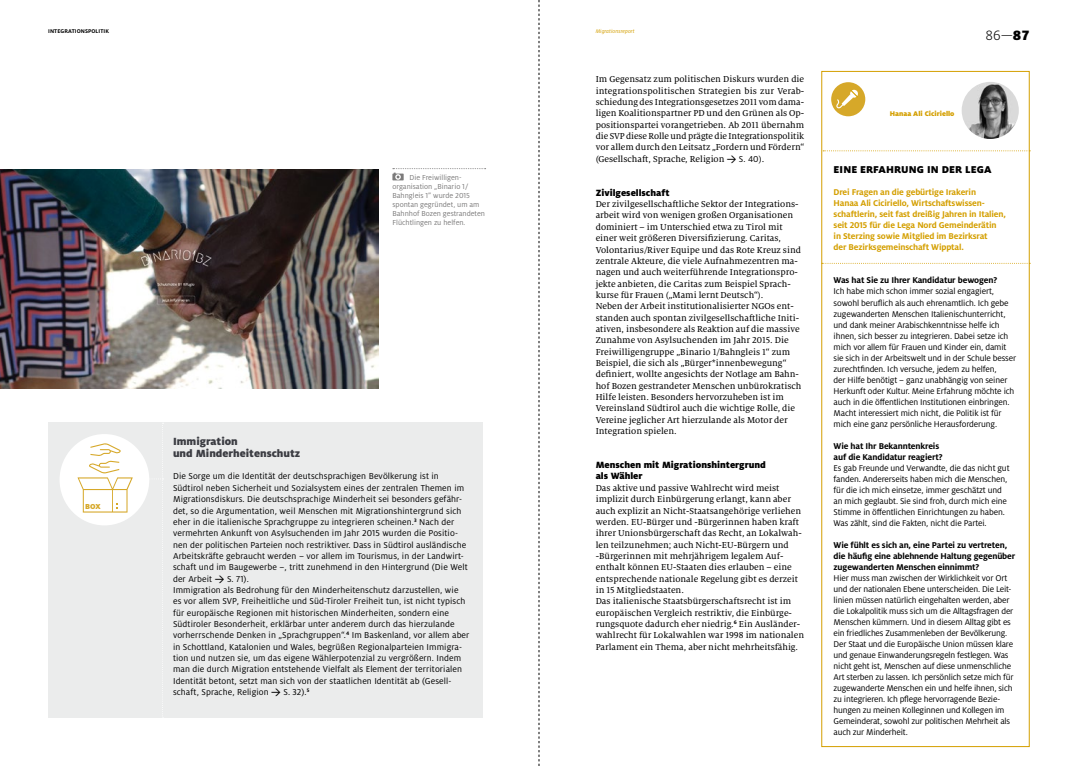
<style>
.page{position:relative;width:1078px;height:766px;background:#fff}
.page>*{position:absolute;margin:0;border:0;box-sizing:border-box;transform-origin:0 0}
.t1{font:300 15px "Milo Pro";color:#000}
.t2{font:900 11.5px/11.3px "Milo Pro";color:#3c3d43}
.t3{font:900 11px "Milo Pro";letter-spacing:.01em;color:#000}
.t4{font:900 10px/11.3px "Milo Pro";color:#000}
.t5{font:9.5px/11.3px "Milo Serif Pro Text";color:#000}
.t6{font:9.5px/11.3px "Milo Pro";letter-spacing:.01em;color:#000}
.t7{font:9.3px/11px "Milo Pro";letter-spacing:-.015em;color:#000}
.t8{font:700 9.3px/11px "Milo Pro";letter-spacing:-.015em;color:#d49f00}
.t9{font:700 9.3px/11px "Milo Pro";letter-spacing:-.015em;color:#000}
.t10{font:8px/9px "Milo Pro";color:#7c7b7b}
.t11{font:900 8px "Milo Pro";color:#d6a829}
.t12{font:900 7.5px "Milo Pro";color:#d49f00}
.t13{font:700 6px "Milo Pro";letter-spacing:.01em;color:#000}
.t14{font:italic 6px "Milo Pro";letter-spacing:.01em;color:#d49f00}
.s1{font-family:"DIN";font-weight:500}
.s2{font-family:"Milo Pro"}
.s3{font-weight:900}
</style>
<div class="page">
<div style="left:48px;top:422px;width:434px;height:295px;background:#ebecec"></div>
<svg style="left:392px;top:168px;width:93px;height:12px"></svg>
<div style="left:60px;top:434px;width:89px;height:91px;background:#fff;border-radius:50%"></div>
<svg style="left:77px;top:443px;width:56px;height:69px"></svg>
<svg style="left:142px;top:423px;width:21px;height:295px"></svg>
<div style="left:831px;top:82px;width:34px;height:34px;background:#d6a829;border-radius:50%"></div>
<svg style="left:834px;top:89px;width:24px;height:21px"></svg>
<svg style="left:823px;top:150px;width:206px;height:1px"></svg>
<svg style="left:821px;top:263px;width:208px;height:1px"></svg>
<img style="left:961px;top:82px;width:57px;height:57px;border-radius:29px">
<img style="left:0;top:169px;width:378px;height:219px">
<svg style="left:538px;top:0;width:1px;height:765px"></svg>
<p class="t13" style="left:48px;top:28px;width:62px">INTEGRATIONSPOLITIK</p>
<p class="t14" style="left:595px;top:28px;width:40px">Migrationsreport</p>
<p class="t10" style="left:392px;top:173px;width:94px;text-indent:17px">Die Freiwilligen&shy;organisation „Binario 1/<br>Bahngleis 1” wurde 2015 spontan gegründet, um am<br>Bahnhof Bozen gestrandeten<br>Flüchtlingen zu helfen.</p>
<p class="t11" style="left:85px;top:501px;width:17px">BOX</p>
<p class="t2" style="left:173px;top:436px;width:129px">Immigration<br>und Minderheitenschutz</p>
<p class="t6" style="left:173px;top:470px;width:298px">Die Sorge um die Identität der deutschsprachigen Bevölkerung ist in Südtirol neben Sicherheit und Sozialsystem eines der zentralen Themen im Migrationsdiskurs. Die deutschsprachige Minderheit sei besonders gefähr&shy;det, so die Argumentation, weil Menschen mit Migrationshintergrund sich eher in die italienische Sprachgruppe zu integrieren scheinen.<sup>3</sup> Nach der vermehrten Ankunft von Asylsuchenden im Jahr 2015 wurden die Positio&shy;nen der politischen Parteien noch restriktiver. Dass in Südtirol ausländische Arbeitskräfte gebraucht werden – vor allem im Tourismus, in der Landwirt&shy;schaft und im Baugewerbe –, tritt zunehmend in den Hintergrund (Die Welt der Arbeit <span class="s1">&gt;</span> S. 71).<br>Immigration als Bedrohung für den Minderheitenschutz darzustellen, wie<br>es vor allem SVP, Freiheitliche und Süd-Tiroler Freiheit tun, ist nicht typisch für europäische Regionen mit historischen Minderheiten, sondern eine Südtiroler Besonderheit, erklärbar unter anderem durch das hierzulande vorherrschende Denken in „Sprachgruppen“.<sup>4</sup> Im Baskenland, vor allem aber in Schottland, Katalonien und Wales, begrüßen Regionalparteien Immigra&shy;tion und nutzen sie, um das eigene Wählerpotenzial zu vergrößern. Indem man die durch Migration entstehende Vielfalt als Element der territorialen Identität betont, setzt man sich von der staatlichen Identität ab (Gesell&shy;schaft, Sprache, Religion <span class="s1">&gt;</span> S. 32).<sup>5</sup></p>
<p class="t5" style="left:595px;top:74px;width:210px;text-align:justify">Im Gegensatz zum politischen Diskurs wurden die integrationspolitischen Strategien bis zur Verab&shy;schiedung des Integrationsgesetzes 2011 vom dama&shy;ligen Koalitionspartner PD und den Grünen als Op&shy;positionspartei vorangetrieben. Ab 2011 übernahm die SVP diese Rolle und prägte die Integrationspolitik vor allem durch den Leitsatz „Fordern und Fördern“ (Gesellschaft, Sprache, Religion <span class="s1">&gt;</span> <span class="s2">S. 40</span>).</p>
<p class="t4" style="left:595px;top:187px;width:75px">Zivilgesellschaft</p>
<p class="t5" style="left:595px;top:198px;width:207px">Der zivilgesellschaftliche Sektor der Integrations&shy;arbeit wird von wenigen großen Organisationen dominiert – im Unterschied etwa zu Tirol mit einer weit größeren Diversifizierung. Caritas, Volontarius/River Equipe und das Rote Kreuz sind zentrale Akteure, die viele Aufnahmezentren ma&shy;nagen und auch weiterführende Integrationspro&shy;jekte anbieten, die Caritas zum Beispiel Sprach&shy;kurse für Frauen („Mami lernt Deutsch“).<br>Neben der Arbeit institutionalisierter NGOs ent&shy;standen auch spontan zivilgesellschaftliche Initi&shy;ativen, insbesondere als Reaktion auf die massive Zunahme von Asylsuchenden im Jahr 2015. Die Freiwilligengruppe „Binario 1/Bahngleis 1“ zum Beispiel, die sich als „Bürger*innenbewegung“ definiert, wollte angesichts der Notlage am Bahn&shy;hof Bozen gestrandeter Menschen unbürokratisch Hilfe leisten. Besonders hervorzuheben ist im Vereinsland Südtirol auch die wichtige Rolle, die Vereine jeglicher Art hierzulande als Motor der Integration spielen.</p>
<p class="t4" style="left:595px;top:459px;width:171px">Menschen mit Migrationshintergrund als Wähler</p>
<p class="t5" style="left:595px;top:482px;width:210px">Das aktive und passive Wahlrecht wird meist implizit durch Einbürgerung erlangt, kann aber auch explizit an Nicht-Staatsangehörige verliehen werden. EU-Bürger und -Bürgerinnen haben kraft ihrer Unionsbürgerschaft das Recht, an Lokalwah&shy;len teilzunehmen; auch Nicht-EU-Bürgern und -Bürgerinnen mit mehrjährigem legalem Auf&shy;enthalt können EU-Staaten dies erlauben – eine entsprechende nationale Regelung gibt es derzeit in 15 Mitgliedstaaten.<br>Das italienische Staatsbürgerschaftsrecht ist im europäischen Vergleich restriktiv, die Einbürge&shy;rungsquote dadurch eher niedrig.<sup>6</sup> Ein Ausländer&shy;wahlrecht für Lokalwahlen war 1998 im nationalen Parlament ein Thema, aber nicht mehrheitsfähig.</p>
<p class="t12" style="left:889px;top:109px;width:66px">Hanaa Ali Ciciriello</p>
<h1 class="t1" style="left:985px;top:27px;width:46px">86—<span class="s3">87</span></h1>
<p class="t3" style="left:833px;top:163px;width:159px">EINE ERFAHRUNG IN DER LEGA</p>
<p class="t8" style="left:833px;top:187px;width:174px">Drei Fragen an die gebürtige Irakerin<br>Hanaa Ali Ciciriello, Wirtschaftswissen&shy;schaftlerin, seit fast dreißig Jahren in Italien, seit 2015 für die Lega Nord Gemeinderätin in Sterzing sowie Mitglied im Bezirksrat<br>der Bezirksgemeinschaft Wipptal.</p>
<p class="t9" style="left:833px;top:275px;width:165px">Was hat Sie zu Ihrer Kandidatur bewogen?</p>
<p class="t7" style="left:833px;top:286px;width:184px">Ich habe mich schon immer sozial engagiert, sowohl beruflich als auch ehrenamtlich. Ich gebe zugewanderten Menschen Italienischunterricht, und dank meiner Arabischkenntnisse helfe ich ihnen, sich besser zu integrieren. Dabei setze ich mich vor allem für Frauen und Kinder ein, damit sie sich in der Arbeitswelt und in der Schule besser zurechtfinden. Ich versuche, jedem zu helfen,<br>der Hilfe benötigt – ganz unabhängig von seiner Herkunft oder Kultur. Meine Erfahrung möchte ich auch in die öffentlichen Institutionen einbringen.<br>Macht interessiert mich nicht, die Politik ist für mich eine ganz persönliche Herausforderung.</p>
<p class="t9" style="left:833px;top:440px;width:110px">Wie hat Ihr Bekanntenkreis auf die Kandidatur reagiert?</p>
<p class="t7" style="left:833px;top:462px;width:177px">Es gab Freunde und Verwandte, die das nicht gut fanden. Andererseits haben mich die Menschen, für die ich mich einsetze, immer geschätzt und an mich geglaubt. Sie sind froh, durch mich eine Stimme in öffentlichen Einrichtungen zu haben.<br>Was zählt, sind die Fakten, nicht die Partei.</p>
<p class="t9" style="left:833px;top:539px;width:183px">Wie fühlt es sich an, eine Partei zu vertreten, die häufig eine ablehnende Haltung gegenüber zugewanderten Menschen einnimmt?</p>
<p class="t7" style="left:833px;top:572px;width:181px">Hier muss man zwischen der Wirklichkeit vor Ort und der nationalen Ebene unterscheiden. Die Leit&shy;linien müssen natürlich eingehalten werden, aber die Lokalpolitik muss sich um die Alltagsfragen der Menschen kümmern. Und in diesem Alltag gibt es ein friedliches Zusammenleben der Bevölkerung.<br>Der Staat und die Europäische Union müssen klare und genaue Einwanderungsregeln festlegen. Was nicht geht ist, Menschen auf diese unmenschliche Art sterben zu lassen. Ich persönlich setze mich für zugewanderte Menschen ein und helfe ihnen, sich zu integrieren. Ich pflege hervorragende Bezie&shy;hungen zu meinen Kolleginnen und Kollegen im Gemeinderat, sowohl zur politischen Mehrheit als auch zur Minderheit.</p>
</div>
